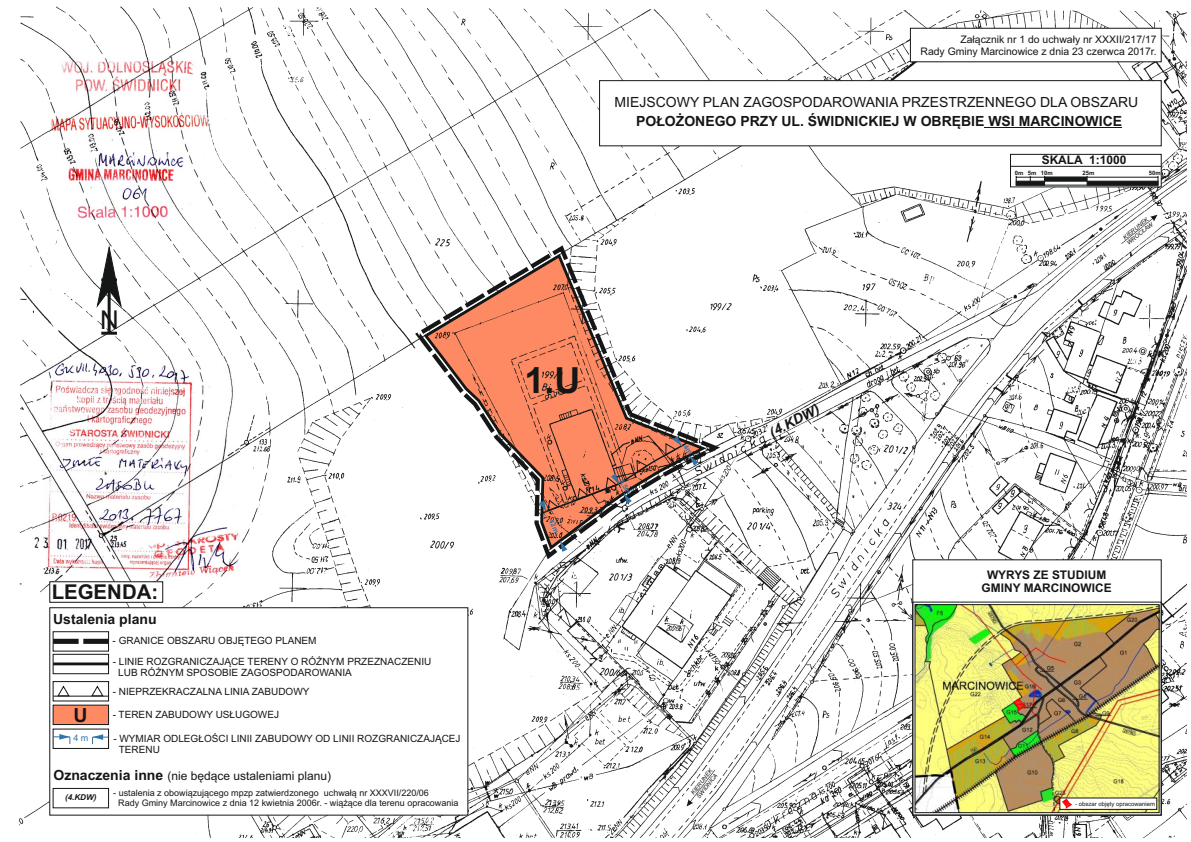
<style>
.page{position:relative;width:1191px;height:842px;background:#fff}
.page>*{position:absolute;margin:0;border:0;box-sizing:border-box;transform-origin:0 0}
.t1{font:700 36px "Arial";color:#151616}
.t2{font:25.9px "Arial";color:#151616}
.t3{font:700 20.4px "Arial";color:#151616}
.t4{font:700 19.5px "Arial";color:#151616}
.t5{font:700 14px "Arial";color:#151616}
.t6{font:14px "Arial";color:#151616}
.t7{font:italic 700 14px "Arial";color:#151616}
.t8{font:12px "Arial";color:#151616}
.t9{font:700 12px "Arial";color:#151616}
.t10{font:700 11.9px/13.3px "Arial";color:#151616;text-align:center}
.t11{font:10.4px/11.6px "Arial";color:#151616;text-align:right}
.t12{font:10px/11.2px "Arial";color:#151616}
.t13{font:9px/10.1px "Arial";color:#151616}
.t14{font:9px "Arial";color:#3274aa}
.t15{font:italic 700 8.1px "Arial";color:#151616}
.t16{font:700 7px "Arial";color:#3274aa}
.t17{font:italic 6px/6.7px "Arial";color:#151616}
.t18{font:6px "Arial";color:#151616}
.t19{font:700 6px "Arial";color:#151616}
.s1{font-weight:700;font-size:14px}
</style>
<div class="page">
<img style="left:19px;top:6px;width:1167px;height:832px">
<img style="left:49px;top:57px;width:162px;height:163px">
<img style="left:33px;top:357px;width:206px;height:223px">
<svg style="left:598px;top:80px;width:564px;height:67px"></svg>
<hr style="left:984px;top:127px;width:138px;height:1px;background:#151616">
<svg style="left:1010px;top:154px;width:151px;height:33px"></svg>
<svg style="left:910px;top:28px;width:251px;height:34px"></svg>
<svg style="left:97px;top:247px;width:24px;height:88px"></svg>
<svg style="left:50px;top:607px;width:418px;height:208px"></svg>
<div style="left:53px;top:631px;width:56px;height:20px;border:1px solid #151616"></div>
<svg style="left:53px;top:639px;width:56px;height:5px"></svg>
<div style="left:53px;top:654px;width:56px;height:20px;border:1px solid #151616"></div>
<hr style="left:53px;top:662px;width:56px;height:3px;background:#151616">
<svg style="left:50px;top:581px;width:113px;height:21px"></svg>
<div style="left:53px;top:788px;width:56px;height:20px;border:1px solid #151616"></div>
<hr style="left:53px;top:696px;width:56px;height:1px;background:#151616">
<svg style="left:57px;top:685px;width:13px;height:12px"></svg>
<svg style="left:91px;top:685px;width:13px;height:12px"></svg>
<div style="left:53px;top:681px;width:56px;height:20px;border:1px solid #151616"></div>
<div style="left:53px;top:729px;width:56px;height:20px;border:1px solid #151616"></div>
<svg style="left:92px;top:734px;width:16px;height:10px"></svg>
<svg style="left:54px;top:734px;width:17px;height:10px"></svg>
<svg style="left:53px;top:705px;width:56px;height:20px"></svg>
<svg style="left:765px;top:408px;width:44px;height:31px"></svg>
<svg style="left:686px;top:770px;width:29px;height:36px"></svg>
<svg style="left:1121px;top:215px;width:36px;height:29px"></svg>
<svg style="left:912px;top:559px;width:249px;height:257px"></svg>
<img style="left:917px;top:606px;width:240px;height:205px">
<svg style="left:1012px;top:697px;width:15px;height:15px"></svg>
<svg style="left:1059px;top:798px;width:98px;height:12px"></svg>
<div style="left:915px;top:604px;width:244px;height:209px;border:1px solid #151616"></div>
<svg style="left:560px;top:541px;width:7px;height:11px"></svg>
<svg style="left:539px;top:436px;width:159px;height:97px"></svg>
<h2 class="t2" style="left:100px;top:310px;width:20px">N</h2>
<h3 class="t3" style="left:52px;top:584px;width:108px">LEGENDA:</h3>
<h3 class="t5" style="left:53px;top:614px;width:105px">Ustalenia planu</h3>
<p class="t12" style="left:113px;top:636px;width:205px">- GRANICE OBSZARU OBJĘTEGO PLANEM</p>
<p class="t12" style="left:118px;top:657px;width:314px;text-indent:-6px">- LINIE ROZGRANICZAJĄCE TERENY O RÓŻNYM PRZEZNACZENIU<br>LUB RÓŻNYM SPOSOBIE ZAGOSPODAROWANIA</p>
<p class="t12" style="left:113px;top:687px;width:198px">- NIEPRZEKRACZALNA LINIA ZABUDOWY</p>
<h3 class="t4" style="left:73px;top:708px;width:16px">U</h3>
<p class="t12" style="left:113px;top:710px;width:168px">- TEREN ZABUDOWY USŁUGOWEJ</p>
<p class="t14" style="left:73px;top:734px;width:17px">4 m</p>
<p class="t12" style="left:119px;top:733px;width:343px;text-indent:-5px">- WYMIAR ODLEGŁOŚCI LINII ZABUDOWY OD LINII ROZGRANICZAJĄCEJ<br>TERENU</p>
<p class="t13" style="left:118px;top:789px;width:342px;text-indent:-5px">- ustalenia z obowiązującego mpzp zatwierdzonego uchwałą nr XXXVII/220/06<br>Rady Gminy Marcinowice z dnia 12 kwietnia 2006r. - wiążące dla terenu opracowania</p>
<p class="t8" style="left:53px;top:771px;width:279px"><span class="s1">Oznaczenia inne</span> (nie będące ustaleniami planu)</p>
<p class="t15" style="left:65px;top:794px;width:33px">(4.KDW)</p>
<p class="t11" style="left:920px;top:35px;width:238px">Załącznik nr 1 do uchwały nr XXXII/217/17<br>Rady Gminy Marcinowice z dnia 23 czerwca 2017r.</p>
<h3 class="t6" style="left:614px;top:96px;width:525px">MIEJSCOWY PLAN ZAGOSPODAROWANIA PRZESTRZENNEGO DLA OBSZARU</h3>
<h3 class="t5" style="left:636px;top:116px;width:487px">POŁOŻONEGO PRZY UL. ŚWIDNICKIEJ W OBRĘBIE WSI MARCINOWICE</h3>
<p class="t9" style="left:1041px;top:156px;width:86px">SKALA 1:1000</p>
<p class="t19" style="left:1014px;top:170px;width:39px">0m 5m 10m</p>
<p class="t19" style="left:1082px;top:170px;width:13px">25m</p>
<p class="t19" style="left:1148px;top:171px;width:13px">50m</p>
<p class="t17" style="left:1121px;top:236px;width:33px;rotate:-38deg">KIERUNEK<br>WROCŁAW</p>
<h1 class="t1" style="left:524px;top:367px;width:58px">1.U</h1>
<p class="t16" style="left:623px;top:478px;width:17px;rotate:60deg">3,5m</p>
<h3 class="t7" style="left:768px;top:429px;width:56px;rotate:-28deg">(4.KDW)</h3>
<p class="t10" style="left:981px;top:569px;width:131px">WYRYS ZE STUDIUM<br>GMINY MARCINOWICE</p>
<p class="t17" style="left:690px;top:792px;width:32px;rotate:-52deg">KIERUNEK<br>ŚWIDNICA</p>
<p class="t18" style="left:1075px;top:801px;width:82px">- obszar objęty opracowaniem</p>
</div>
